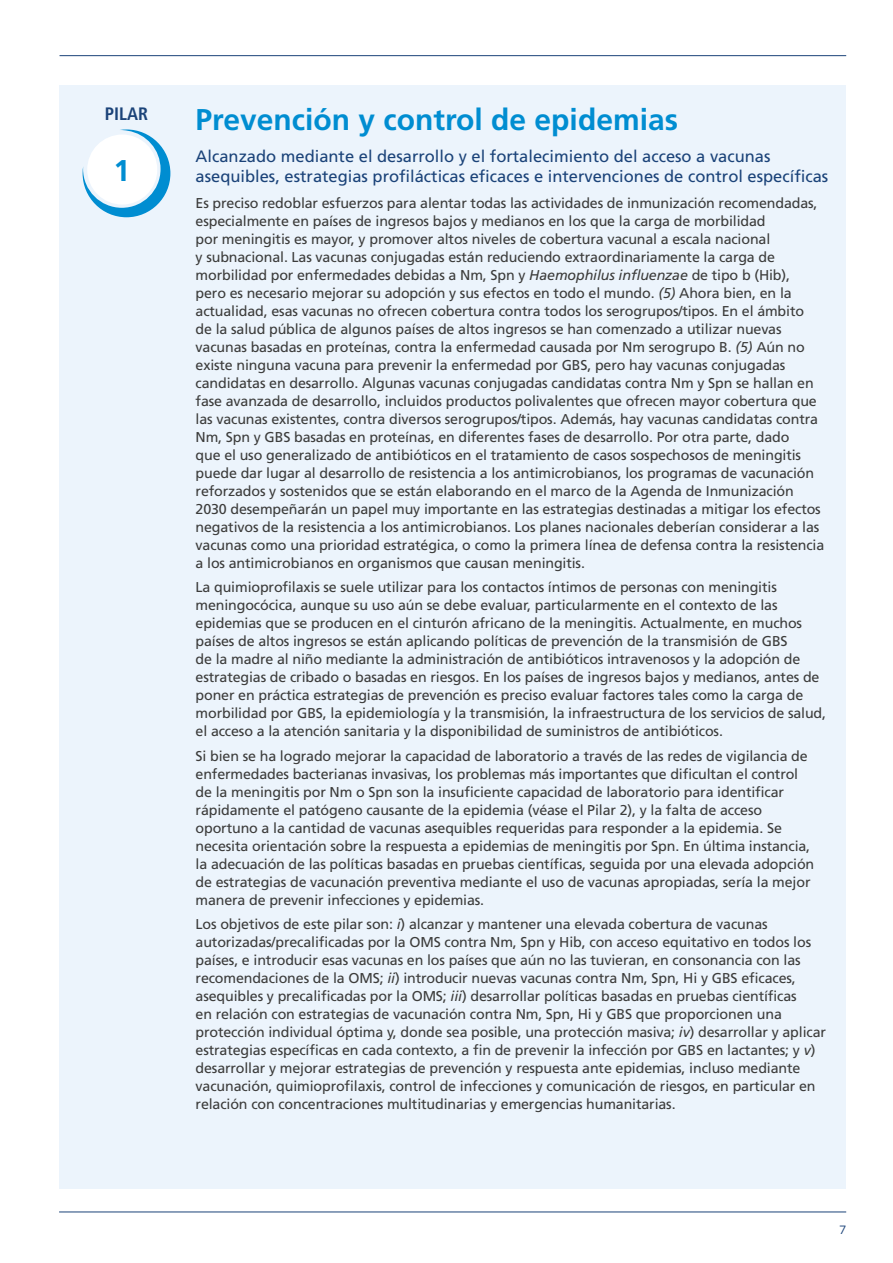
<style>
.page{position:relative;width:893px;height:1263px;background:#fff}
.page>*{position:absolute;margin:0;border:0;box-sizing:border-box;transform-origin:0 0}
.t1{font:700 30px "Frutiger";color:#008dd1}
.t2{font:700 condensed 18px "Frutiger";color:#1b4379}
.t3{font:16.5px/19.5px "Frutiger";color:#1b4379}
.t4{font:14.25px/18px "Frutiger";letter-spacing:-.01em;color:#3c3c3b}
.t5{font:12px "Gotham";color:#1b4379}
.s1{font-style:italic}
</style>
<div class="page">
<hr style="left:59px;top:1211px;width:787px;height:1px;background:#1b4379">
<hr style="left:60px;top:55px;width:786px;height:1px;background:#1b4379">
<div style="left:60px;top:85px;width:786px;height:1103px;background:#ecf4fc"></div>
<svg style="left:83px;top:129px;width:87px;height:88px"></svg>
<p class="t2" style="left:105px;top:103px;width:45px">PILAR</p>
<h1 class="t1" style="left:113px;top:153px;width:18px">1</h1>
<h1 class="t1" style="left:196px;top:102px;width:484px">Prevención y control de epidemias</h1>
<p class="t3" style="left:196px;top:146px;width:634px">Alcanzado mediante el desarrollo y el fortalecimiento del acceso a vacunas asequibles, estrategias profilácticas eficaces e intervenciones de control específicas</p>
<p class="t4" style="left:196px;top:194px;width:630px">Es preciso redoblar esfuerzos para alentar todas las actividades de inmunización recomendadas, especialmente en países de ingresos bajos y medianos en los que la carga de morbilidad<br>por meningitis es mayor, y promover altos niveles de cobertura vacunal a escala nacional<br>y subnacional. Las vacunas conjugadas están reduciendo extraordinariamente la carga de morbilidad por enfermedades debidas a Nm, Spn y <span class="s1">Haemophilus influenzae</span> de tipo b (Hib),<br>pero es necesario mejorar su adopción y sus efectos en todo el mundo. <span class="s1">(5)</span> Ahora bien, en la actualidad, esas vacunas no ofrecen cobertura contra todos los serogrupos/tipos. En el ámbito<br>de la salud pública de algunos países de altos ingresos se han comenzado a utilizar nuevas vacunas basadas en proteínas, contra la enfermedad causada por Nm serogrupo B. <span class="s1">(5)</span> Aún no existe ninguna vacuna para prevenir la enfermedad por GBS, pero hay vacunas conjugadas candidatas en desarrollo. Algunas vacunas conjugadas candidatas contra Nm y Spn se hallan en fase avanzada de desarrollo, incluidos productos polivalentes que ofrecen mayor cobertura que las vacunas existentes, contra diversos serogrupos/tipos. Además, hay vacunas candidatas contra Nm, Spn y GBS basadas en proteínas, en diferentes fases de desarrollo. Por otra parte, dado<br>que el uso generalizado de antibióticos en el tratamiento de casos sospechosos de meningitis puede dar lugar al desarrollo de resistencia a los antimicrobianos, los programas de vacunación reforzados y sostenidos que se están elaborando en el marco de la Agenda de Inmunización 2030 desempeñarán un papel muy importante en las estrategias destinadas a mitigar los efectos negativos de la resistencia a los antimicrobianos. Los planes nacionales deberían considerar a las vacunas como una prioridad estratégica, o como la primera línea de defensa contra la resistencia a los antimicrobianos en organismos que causan meningitis.</p>
<p class="t4" style="left:196px;top:578px;width:632px">La quimioprofilaxis se suele utilizar para los contactos íntimos de personas con meningitis meningocócica, aunque su uso aún se debe evaluar, particularmente en el contexto de las epidemias que se producen en el cinturón africano de la meningitis. Actualmente, en muchos países de altos ingresos se están aplicando políticas de prevención de la transmisión de GBS<br>de la madre al niño mediante la administración de antibióticos intravenosos y la adopción de estrategias de cribado o basadas en riesgos. En los países de ingresos bajos y medianos, antes de poner en práctica estrategias de prevención es preciso evaluar factores tales como la carga de morbilidad por GBS, la epidemiología y la transmisión, la infraestructura de los servicios de salud, el acceso a la atención sanitaria y la disponibilidad de suministros de antibióticos.</p>
<p class="t4" style="left:196px;top:747px;width:620px">Si bien se ha logrado mejorar la capacidad de laboratorio a través de las redes de vigilancia de enfermedades bacterianas invasivas, los problemas más importantes que dificultan el control de la meningitis por Nm o Spn son la insuficiente capacidad de laboratorio para identificar rápidamente el patógeno causante de la epidemia (véase el Pilar 2), y la falta de acceso oportuno a la cantidad de vacunas asequibles requeridas para responder a la epidemia. Se necesita orientación sobre la respuesta a epidemias de meningitis por Spn. En última instancia, la adecuación de las políticas basadas en pruebas científicas, seguida por una elevada adopción de estrategias de vacunación preventiva mediante el uso de vacunas apropiadas, sería la mejor manera de prevenir infecciones y epidemias.</p>
<p class="t4" style="left:196px;top:915px;width:632px">Los objetivos de este pilar son: <span class="s1">i</span>) alcanzar y mantener una elevada cobertura de vacunas autorizadas/precalificadas por la OMS contra Nm, Spn y Hib, con acceso equitativo en todos los países, e introducir esas vacunas en los países que aún no las tuvieran, en consonancia con las recomendaciones de la OMS; <span class="s1">ii</span>) introducir nuevas vacunas contra Nm, Spn, Hi y GBS eficaces, asequibles y precalificadas por la OMS; <span class="s1">iii</span>) desarrollar políticas basadas en pruebas científicas<br>en relación con estrategias de vacunación contra Nm, Spn, Hi y GBS que proporcionen una protección individual óptima y, donde sea posible, una protección masiva; <span class="s1">iv</span>) desarrollar y aplicar estrategias específicas en cada contexto, a fin de prevenir la infección por GBS en lactantes; y <span class="s1">v</span>) desarrollar y mejorar estrategias de prevención y respuesta ante epidemias, incluso mediante vacunación, quimioprofilaxis, control de infecciones y comunicación de riesgos, en particular en relación con concentraciones multitudinarias y emergencias humanitarias.</p>
<p class="t5" style="left:839px;top:1223px;width:9px">7</p>
</div>
